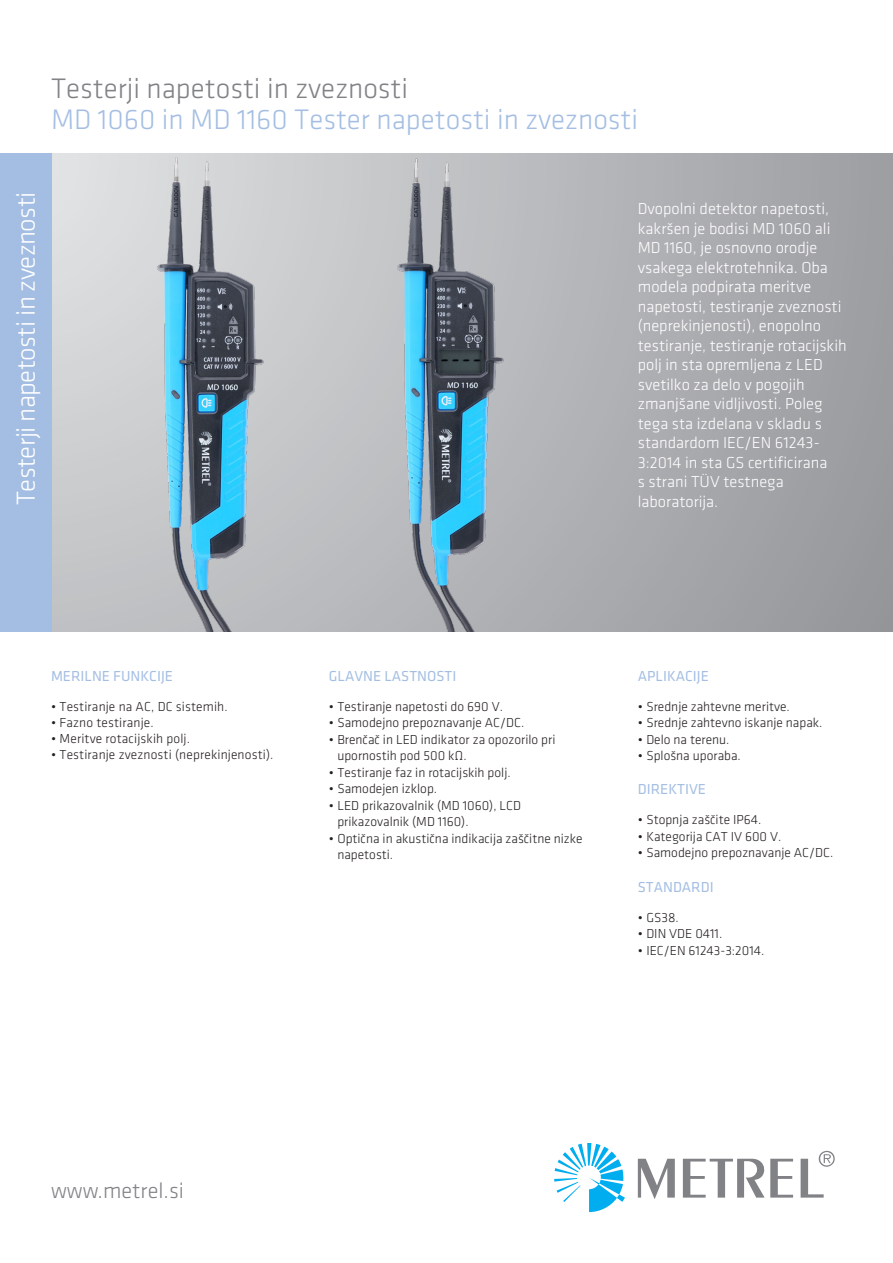
<style>
.page{position:relative;width:893px;height:1263px;background:#fff}
.page>*{position:absolute;margin:0;border:0;box-sizing:border-box;transform-origin:0 0}
.naslov{font:300 29.25px "Klavika";color:#a4bee3}
.naslov-2{font:300 29.25px "Klavika";color:#808285}
.naslov-3{font:300 27px "Klavika";letter-spacing:-.02em;color:#fff}
.t1{font:300 22.5px "Klavika";color:#808285}
.podnaslov{font:300 16.5px/19.5px "Klavika";color:#fff}
.Bulet_FUNCTIONS{font:15px "Klavika";color:#a4bee3}
.t2{font:300 13.5px/16.5px "Klavika";color:#231f20}
</style>
<div class="page">
<svg style="left:51px;top:153px;width:842px;height:478px;background:#b4b5b9"></svg>
<svg style="left:554px;top:1143px;width:71px;height:69px"></svg>
<svg style="left:638px;top:1150px;width:197px;height:49px"></svg>
<div style="left:0;top:153px;width:51px;height:478px;background:#a4bee3"></div>
<img style="left:392px;top:153px;width:117px;height:478px">
<img style="left:151px;top:153px;width:119px;height:478px">
<p class="naslov-2" style="left:51px;top:71px;width:359px">Testerji napetosti in zveznosti</p>
<p class="naslov" style="left:51px;top:102px;width:589px">MD 1060 in MD 1160 Tester napetosti in zveznosti</p>
<p class="naslov-3" style="left:10px;top:505px;width:315px;rotate:-90deg">Testerji napetosti in zveznosti</p>
<p class="podnaslov" style="left:638px;top:199px;width:210px">Dvopolni detektor napetosti, kakršen je bodisi MD 1060 ali<br>MD 1160, je osnovno orodje vsakega elektrotehnika. Oba modela podpirata meritve napetosti, testiranje zveznosti (neprekinjenosti), enopolno testiranje, testiranje rotacijskih polj in sta opremljena z LED svetilko za delo v pogojih zmanjšane vidljivosti. Poleg tega sta izdelana v skladu s standardom IEC/EN 61243-<br>3:2014 in sta GS certificirana<br>s strani TÜV testnega laboratorija.</p>
<p class="Bulet_FUNCTIONS" style="left:51px;top:666px;width:123px">MERILNE FUNKCIJE</p>
<p class="t2" style="left:51px;top:698px;width:178px">• Testiranje na AC, DC sistemih.</p>
<p class="t2" style="left:51px;top:714px;width:104px">• Fazno testiranje.</p>
<p class="t2" style="left:51px;top:730px;width:141px">• Meritve rotacijskih polj.</p>
<p class="t2" style="left:51px;top:746px;width:224px">• Testiranje zveznosti (neprekinjenosti).</p>
<p class="Bulet_FUNCTIONS" style="left:329px;top:666px;width:129px">GLAVNE LASTNOSTI</p>
<p class="t2" style="left:329px;top:698px;width:176px">• Testiranje napetosti do 690 V.</p>
<p class="t2" style="left:329px;top:714px;width:197px">• Samodejno prepoznavanje AC/DC.</p>
<p class="t2" style="left:337px;top:731px;width:220px;text-indent:-9px">• Brenčač in LED indikator za opozorilo pri upornostih pod 500 kΩ.</p>
<p class="t2" style="left:329px;top:764px;width:183px">• Testiranje faz in rotacijskih polj.</p>
<p class="t2" style="left:329px;top:780px;width:110px">• Samodejen izklop.</p>
<p class="t2" style="left:337px;top:797px;width:185px;text-indent:-9px">• LED prikazovalnik (MD 1060), LCD prikazovalnik (MD 1160).</p>
<p class="t2" style="left:337px;top:830px;width:247px;text-indent:-9px">• Optična in akustična indikacija zaščitne nizke napetosti.</p>
<p class="Bulet_FUNCTIONS" style="left:638px;top:666px;width:72px">APLIKACIJE</p>
<p class="t2" style="left:638px;top:698px;width:154px">• Srednje zahtevne meritve.</p>
<p class="t2" style="left:638px;top:714px;width:186px">• Srednje zahtevno iskanje napak.</p>
<p class="t2" style="left:638px;top:731px;width:93px">• Delo na terenu.</p>
<p class="t2" style="left:638px;top:747px;width:105px">• Splošna uporaba.</p>
<p class="Bulet_FUNCTIONS" style="left:638px;top:779px;width:70px">DIREKTIVE</p>
<p class="t2" style="left:638px;top:811px;width:125px">• Stopnja zaščite IP64.</p>
<p class="t2" style="left:638px;top:828px;width:145px">• Kategorija CAT IV 600 V.</p>
<p class="t2" style="left:638px;top:844px;width:197px">• Samodejno prepoznavanje AC/DC.</p>
<p class="Bulet_FUNCTIONS" style="left:638px;top:877px;width:77px">STANDARDI</p>
<p class="t2" style="left:638px;top:909px;width:42px">• GS38.</p>
<p class="t2" style="left:638px;top:925px;width:86px">• DIN VDE 0411.</p>
<p class="t2" style="left:638px;top:942px;width:128px">• IEC/EN 61243-3:2014.</p>
<p class="t1" style="left:51px;top:1177px;width:134px">www.metrel.si</p>
</div>
